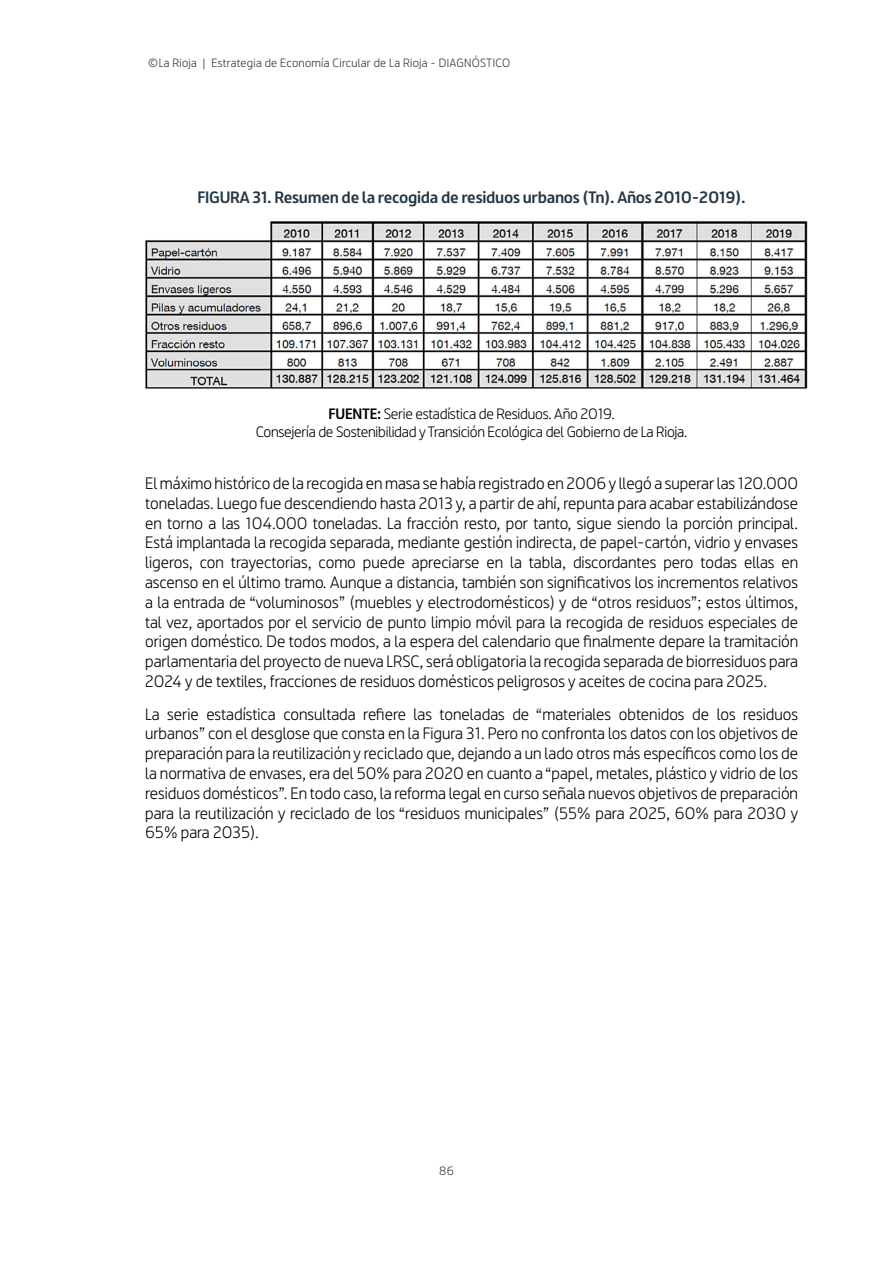
<style>
.page{position:relative;width:893px;height:1263px;background:#fff}
.page>*{position:absolute;margin:0;border:0;box-sizing:border-box;transform-origin:0 0}
.t1{font:16.5px/19.8px "Riojana";color:#000;text-align:justify}
.t2{font:600 16.5px "Riojana";letter-spacing:-.015em;color:#233746}
.t3{font:15px/18px "Riojana";letter-spacing:-.015em;color:#000;text-align:center}
.t4{font:12px "Riojana";letter-spacing:.025em;color:#233746}
.s1{font-weight:600}
</style>
<div class="page">
<img style="left:145px;top:221px;width:663px;height:168px">
<p class="t4" style="left:148px;top:53px;width:364px">©La Rioja | Estrategia de Economía Circular de La Rioja - DIAGNÓSTICO</p>
<p class="t2" style="left:198px;top:182px;width:550px">FIGURA 31. Resumen de la recogida de residuos urbanos (Tn). Años 2010-2019).</p>
<p class="t3" style="left:256px;top:402px;width:433px"><span class="s1">FUENTE:</span> Serie estadística de Residuos. Año 2019.<br>Consejería de Sostenibilidad y Transición Ecológica del Gobierno de La Rioja.</p>
<p class="t1" style="left:145px;top:471px;width:655px">El máximo histórico de la recogida en masa se había registrado en 2006 y llegó a superar las 120.000 toneladas. Luego fue descendiendo hasta 2013 y, a partir de ahí, repunta para acabar estabilizándose en torno a las 104.000 toneladas. La fracción resto, por tanto, sigue siendo la porción principal.<br>Está implantada la recogida separada, mediante gestión indirecta, de papel-cartón, vidrio y envases ligeros, con trayectorias, como puede apreciarse en la tabla, discordantes pero todas ellas en ascenso en el último tramo. Aunque a distancia, también son significativos los incrementos relativos a la entrada de “voluminosos” (muebles y electrodomésticos) y de “otros residuos”; estos últimos, tal vez, aportados por el servicio de punto limpio móvil para la recogida de residuos especiales de origen doméstico. De todos modos, a la espera del calendario que finalmente depare la tramitación parlamentaria del proyecto de nueva LRSC, será obligatoria la recogida separada de biorresiduos para 2024 y de textiles, fracciones de residuos domésticos peligrosos y aceites de cocina para 2025.</p>
<p class="t1" style="left:145px;top:702px;width:655px">La serie estadística consultada refiere las toneladas de “materiales obtenidos de los residuos urbanos” con el desglose que consta en la Figura 31. Pero no confronta los datos con los objetivos de preparación para la reutilización y reciclado que, dejando a un lado otros más específicos como los de la normativa de envases, era del 50% para 2020 en cuanto a “papel, metales, plástico y vidrio de los residuos domésticos”. En todo caso, la reforma legal en curso señala nuevos objetivos de preparación para la reutilización y reciclado de los “residuos municipales” (55% para 2025, 60% para 2030 y 65% para 2035).</p>
<p class="t4" style="left:439px;top:1160px;width:16px">86</p>
</div>
